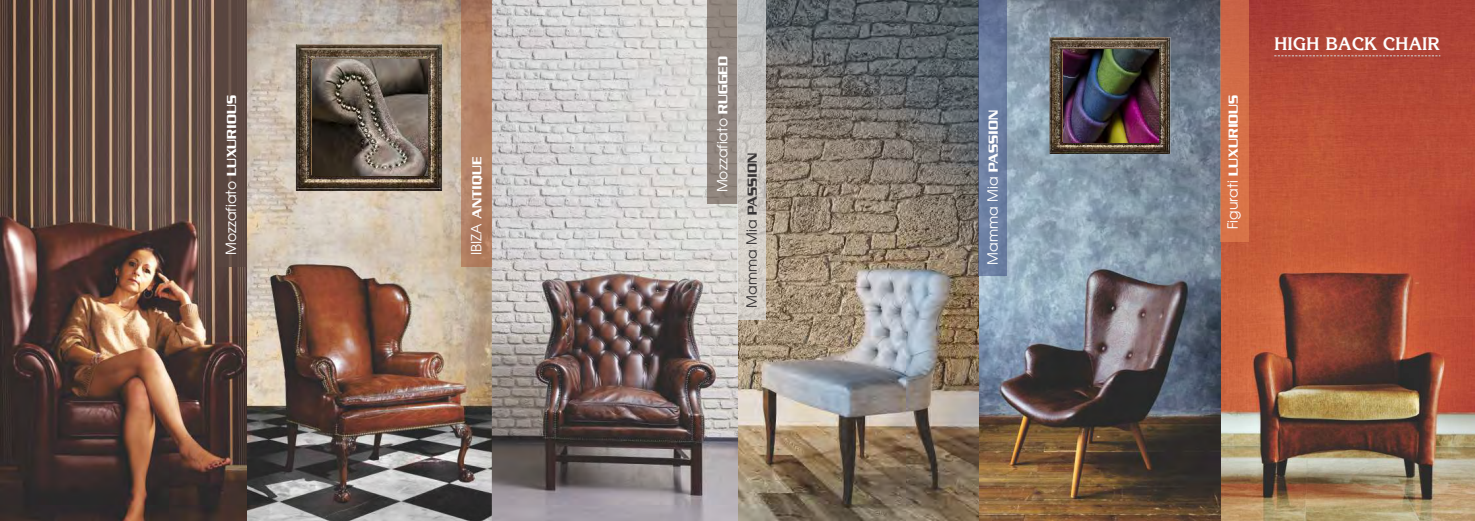
<style>
.page{position:relative;width:1475px;height:521px;background:#fff}
.page>*{position:absolute;margin:0;border:0;box-sizing:border-box;transform-origin:0 0}
.t1{font:700 17.76px "Korinna";color:#fefefe}
.t2{font:14px/29.2px "Avian";color:#fefefe}
.t3{font:14px "Boost SSK";color:#fefefe}
.s1{font-family:"Boost SSK"}
.s2{font-family:"Avian"}
.s3{color:#373435}
.s4{font-family:"Boost SSK";color:#373435}
</style>
<div class="page">
<img style="left:246px;top:0;width:1228px;height:521px">
<img style="left:737px;top:0;width:241px;height:521px">
<img style="left:1049px;top:38px;width:121px;height:116px">
<img style="left:1063px;top:50px;width:95px;height:92px">
<img style="left:1px;top:0;width:245px;height:521px">
<div style="left:707px;top:0;width:30px;height:204px;background:#91867f"></div>
<div style="left:737px;top:0;width:28px;height:319px;background:#e6e7e8;opacity:.7"></div>
<div style="left:978px;top:0;width:28px;height:276px;background:#34437a;opacity:.5"></div>
<div style="left:461px;top:0;width:31px;height:266px;background:#a85837;opacity:.5"></div>
<img style="left:295px;top:45px;width:147px;height:145px">
<img style="left:312px;top:60px;width:115px;height:115px">
<svg style="left:1274px;top:56px;width:166px;height:1px"></svg>
<div style="left:1219px;top:0;width:29px;height:241px;background:#ef8f59;opacity:.5"></div>
<div style="left:216px;top:0;width:30px;height:266px;background:#594640"></div>
<p class="t2" style="left:218px;top:255px;width:161px;rotate:-90deg">Mozzafiato <span class="s1">LUXURIOUS</span></p>
<p class="t3" style="left:469px;top:255px;width:100px;rotate:-90deg"><span class="s2">IBIZA</span> ANTIQUE</p>
<p class="t2" style="left:709px;top:308px;width:253px;text-indent:115px;rotate:-90deg">Mozzafiato <span class="s1">RUGGED<br></span><span class="s3">Mamma Mia</span> <span class="s4">PASSION</span></p>
<p class="t2" style="left:979px;top:264px;width:156px;rotate:-90deg">Mamma Mia <span class="s1">PASSION</span></p>
<p class="t3" style="left:1225px;top:229px;width:136px;rotate:-90deg"><span class="s2">Figurati</span> LUXURIOUS</p>
<p class="t1" style="left:1273px;top:37px;width:168px">HIGH BACK CHAIR</p>
</div>
